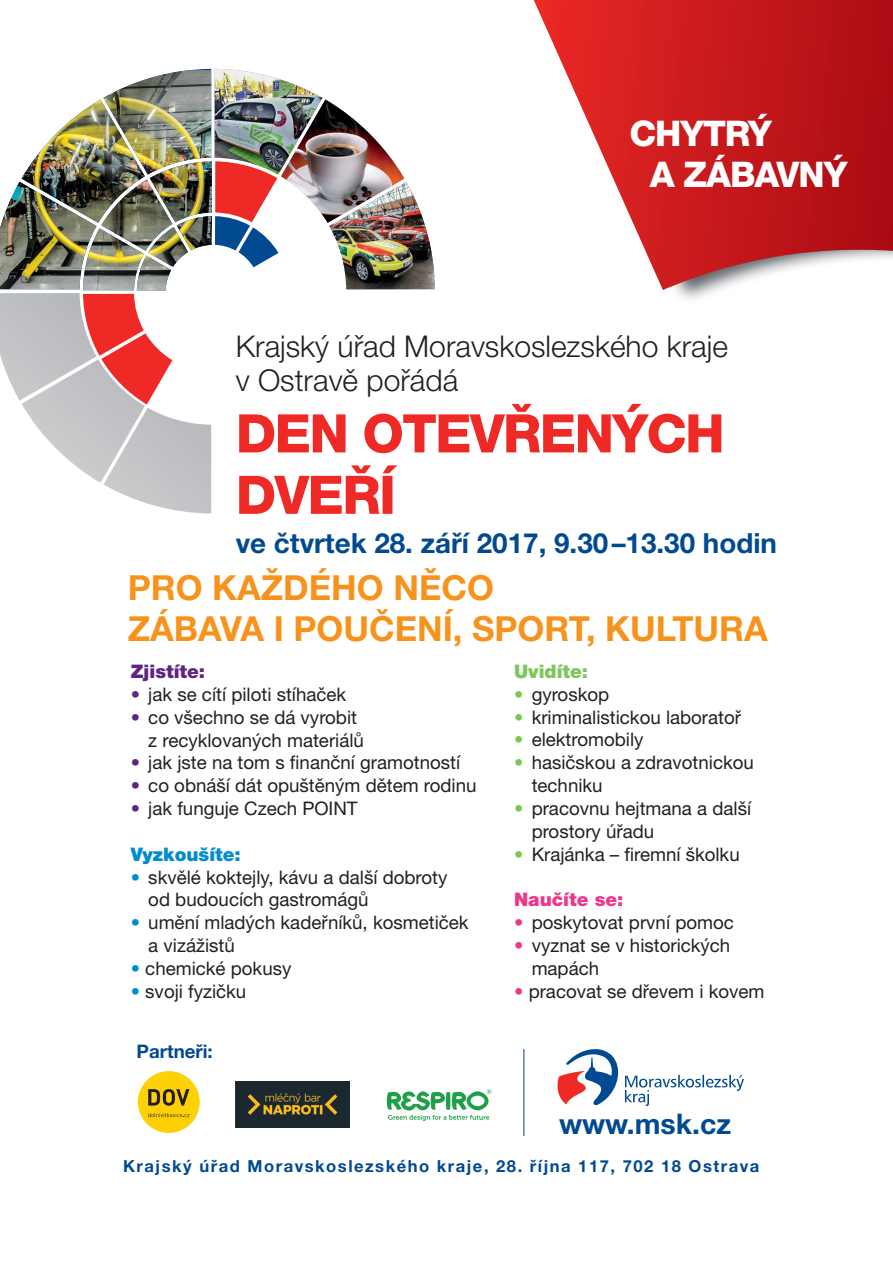
<style>
.page{position:relative;width:893px;height:1263px;background:#fff}
.page>*{position:absolute;margin:0;border:0;box-sizing:border-box;transform-origin:0 0}
.t1{font:800 53.25px/61.3px "Helvetica Neue LT Pro";letter-spacing:-.03em;color:#ee2926}
.t2{font:800 35.4px/40.5px "Helvetica Neue LT Pro";letter-spacing:-.03em;color:#fff}
.t3{font:700 34.5px/40.3px "Helvetica Neue LT Pro";color:#f7931d}
.t4{font:300 30px/34px "Helvetica Neue LT Pro";color:#231f20}
.t5{font:700 28.5px "Helvetica Neue LT Pro";color:#014990}
.t6{font:700 27.75px "Helvetica Neue LT Pro";color:#014990}
.t7{font:18.75px/22.8px "Helvetica Neue LT Pro";color:#231f20}
.t8{font:900 18.75px "Helvetica Neue LT Pro";color:#008cd0}
.t9{font:900 18.75px "Helvetica Neue LT Pro";color:#ed378d}
.t10{font:900 18.75px "Helvetica Neue LT Pro";color:#612484}
.t11{font:700 18.75px "Helvetica Neue LT Pro";color:#014990}
.t12{font:900 18.75px "Helvetica Neue LT Pro";color:#80c55b}
.t13{font:700 16.65px "Helvetica Neue LT Pro";letter-spacing:.09em;color:#014990}
.s1{color:#612484}
.s2{color:#008cd0}
.s3{color:#80c55b}
.s4{color:#ed378d}
</style>
<div class="page">
<img style="left:329px;top:182px;width:106px;height:107px">
<img style="left:281px;top:99px;width:123px;height:124px;border-radius:45px">
<svg style="left:0;top:293px;width:211px;height:220px"></svg>
<svg style="left:22px;top:359px;width:123px;height:124px"></svg>
<img style="left:215px;top:69px;width:107px;height:181px">
<svg style="left:238px;top:227px;width:40px;height:40px"></svg>
<img style="left:0;top:70px;width:212px;height:220px">
<svg style="left:534px;top:0;width:359px;height:290px"></svg>
<svg style="left:557px;top:1049px;width:187px;height:57px"></svg>
<hr style="left:523px;top:1049px;width:1px;height:87px;background:#014990">
<svg style="left:137px;top:1071px;width:63px;height:62px"></svg>
<svg style="left:386px;top:1089px;width:106px;height:33px"></svg>
<img style="left:235px;top:1081px;width:114px;height:46px">
<h2 class="t2" style="left:650px;top:113px;width:199px;text-indent:-20px">CHYTRÝ<br>A ZÁBAVNÝ</h2>
<h3 class="t4" style="left:236px;top:329px;width:494px">Krajský úřad Moravskoslezského kraje v Ostravě pořádá</h3>
<h1 class="t1" style="left:236px;top:403px;width:490px">DEN OTEVŘENÝCH<br>DVEŘÍ</h1>
<h3 class="t6" style="left:236px;top:525px;width:543px">ve čtvrtek 28. září 2017, 9.30 –13.30 hodin</h3>
<h3 class="t3" style="left:128px;top:567px;width:641px">PRO KAŽDÉHO NĚCO<br>ZÁBAVA I POUČENÍ, SPORT, KULTURA</h3>
<p class="t10" style="left:131px;top:660px;width:76px">Zjistíte:</p>
<p class="t7" style="left:131px;top:682px;width:217px"><span class="s1">•</span> jak se cítí piloti stíhaček</p>
<p class="t7" style="left:148px;top:705px;width:217px;text-indent:-18px"><span class="s1">•</span> co všechno se dá vyrobit z recyklovaných materiálů</p>
<p class="t7" style="left:131px;top:751px;width:331px"><span class="s1">•</span> jak jste na tom s finanční gramotností</p>
<p class="t7" style="left:131px;top:774px;width:347px"><span class="s1">•</span> co obnáší dát opuštěným dětem rodinu</p>
<p class="t7" style="left:131px;top:796px;width:228px"><span class="s1">•</span> jak funguje Czech POINT</p>
<p class="t8" style="left:131px;top:843px;width:112px">Vyzkoušíte:</p>
<p class="t7" style="left:148px;top:865px;width:301px;text-indent:-18px"><span class="s2">•</span> skvělé koktejly, kávu a další dobroty od budoucích gastromágů</p>
<p class="t7" style="left:148px;top:911px;width:322px;text-indent:-18px"><span class="s2">•</span> umění mladých kadeřníků, kosmetiček a vizážistů</p>
<p class="t7" style="left:131px;top:956px;width:162px"><span class="s2">•</span> chemické pokusy</p>
<p class="t7" style="left:131px;top:979px;width:117px"><span class="s2">•</span> svoji fyzičku</p>
<p class="t11" style="left:137px;top:1039px;width:78px">Partneři:</p>
<p class="t12" style="left:514px;top:660px;width:76px">Uvidíte:</p>
<p class="t7" style="left:514px;top:682px;width:97px"><span class="s3">•</span> gyroskop</p>
<p class="t7" style="left:514px;top:705px;width:228px"><span class="s3">•</span> kriminalistickou laboratoř</p>
<p class="t7" style="left:514px;top:728px;width:131px"><span class="s3">•</span> elektromobily</p>
<p class="t7" style="left:532px;top:751px;width:224px;text-indent:-18px"><span class="s3">•</span> hasičskou a zdravotnickou techniku</p>
<p class="t7" style="left:532px;top:796px;width:221px;text-indent:-18px"><span class="s3">•</span> pracovnu hejtmana a další prostory úřadu</p>
<p class="t7" style="left:514px;top:842px;width:227px"><span class="s3">•</span> Krajánka – firemní školku</p>
<p class="t9" style="left:514px;top:888px;width:111px">Naučíte se:</p>
<p class="t7" style="left:514px;top:911px;width:221px"><span class="s4">•</span> poskytovat první pomoc</p>
<p class="t7" style="left:532px;top:933px;width:200px;text-indent:-18px"><span class="s4">•</span> vyznat se v historických mapách</p>
<p class="t7" style="left:514px;top:979px;width:252px"><span class="s4">•</span> pracovat se dřevem i kovem</p>
<h3 class="t5" style="left:559px;top:1106px;width:174px">www.msk.cz</h3>
<p class="t13" style="left:123px;top:1155px;width:638px">Krajský úřad Moravskoslezského kraje, 28. října 117, 702 18 Ostrava</p>
</div>
